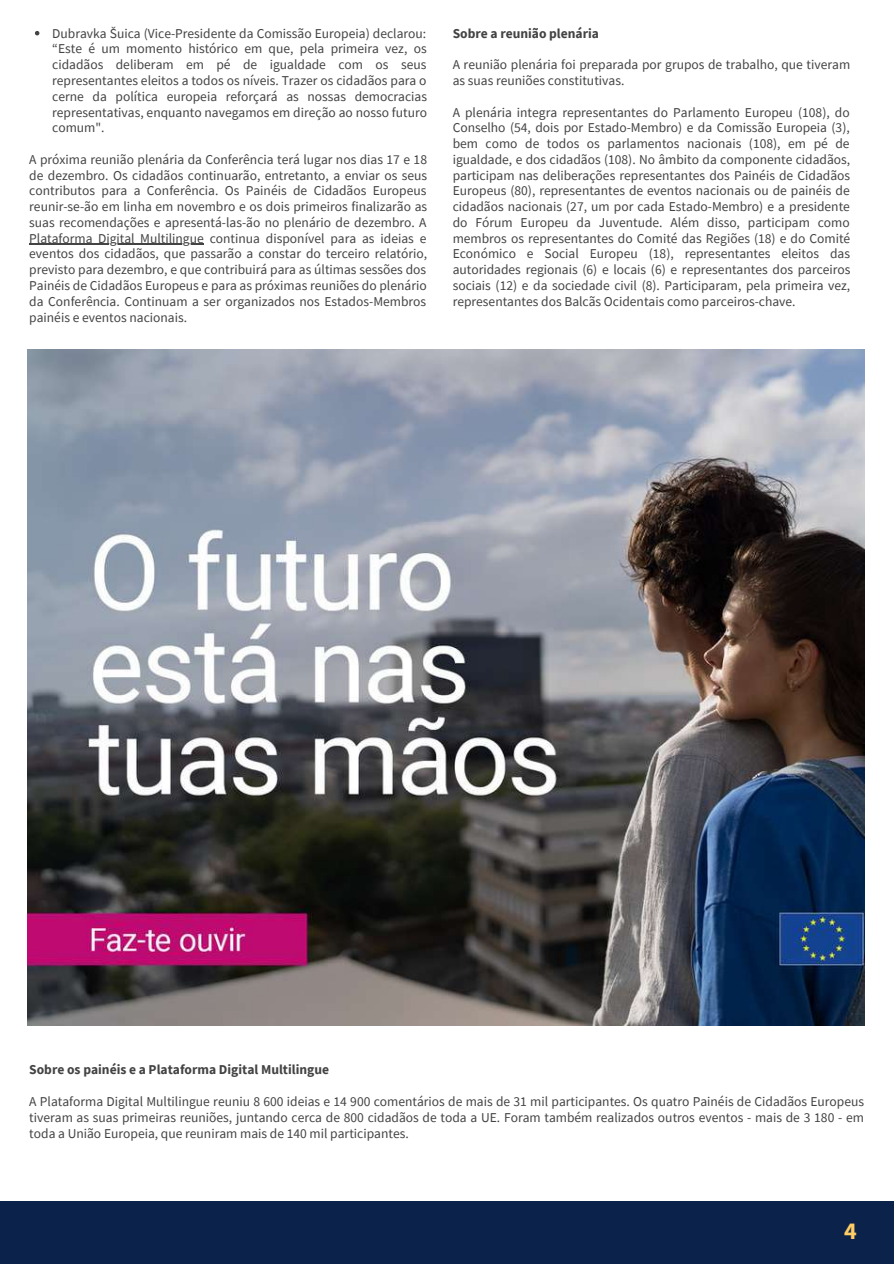
<style>
.page{position:relative;width:894px;height:1264px;background:#fff}
.page>*{position:absolute;margin:0;border:0;box-sizing:border-box;transform-origin:0 0}
.t1{font:700 24px "Source Sans Pro";color:#fecd65}
.t2{font:13.5px/15.8px "Source Sans Pro";color:#434343;text-align:justify}
.t3{font:700 13.5px "Source Sans Pro";color:#434343}
</style>
<div class="page">
<div style="left:0;top:1201px;width:893px;height:62px;background:#0b224b"></div>
<img style="left:28px;top:349px;width:835px;height:676px">
<svg style="left:35px;top:31px;width:4px;height:4px"></svg>
<hr style="left:29px;top:244px;width:175px;height:1px;background:#434343">
<p class="t2" style="left:52px;top:25px;width:376px">Dubravka Šuica (Vice-Presidente da Comissão Europeia) declarou: “Este é um momento histórico em que, pela primeira vez, os cidadãos deliberam em pé de igualdade com os seus representantes eleitos a todos os níveis. Trazer os cidadãos para o cerne da política europeia reforçará as nossas democracias representativas, enquanto navegamos em direção ao nosso futuro comum".</p>
<p class="t2" style="left:29px;top:151px;width:399px">A próxima reunião plenária da Conferência terá lugar nos dias 17 e 18 de dezembro. Os cidadãos continuarão, entretanto, a enviar os seus contributos para a Conferência. Os Painéis de Cidadãos Europeus reunir-se-ão em linha em novembro e os dois primeiros finalizarão as suas recomendações e apresentá-las-ão no plenário de dezembro. A Plataforma Digital Multilingue continua disponível para as ideias e eventos dos cidadãos, que passarão a constar do terceiro relatório, previsto para dezembro, e que contribuirá para as últimas sessões dos Painéis de Cidadãos Europeus e para as próximas reuniões do plenário da Conferência. Continuam a ser organizados nos Estados-Membros painéis e eventos nacionais.</p>
<p class="t3" style="left:452px;top:24px;width:148px">Sobre a reunião plenária</p>
<p class="t2" style="left:452px;top:57px;width:399px">A reunião plenária foi preparada por grupos de trabalho, que tiveram as suas reuniões constitutivas.</p>
<p class="t2" style="left:452px;top:104px;width:399px">A plenária integra representantes do Parlamento Europeu (108), do Conselho (54, dois por Estado-Membro) e da Comissão Europeia (3), bem como de todos os parlamentos nacionais (108), em pé de igualdade, e dos cidadãos (108). No âmbito da componente cidadãos, participam nas deliberações representantes dos Painéis de Cidadãos Europeus (80), representantes de eventos nacionais ou de painéis de cidadãos nacionais (27, um por cada Estado-Membro) e a presidente do Fórum Europeu da Juventude. Além disso, participam como membros os representantes do Comité das Regiões (18) e do Comité Económico e Social Europeu (18), representantes eleitos das autoridades regionais (6) e locais (6) e representantes dos parceiros sociais (12) e da sociedade civil (8). Participaram, pela primeira vez, representantes dos Balcãs Ocidentais como parceiros-chave.</p>
<p class="t3" style="left:29px;top:1061px;width:301px">Sobre os painéis e a Plataforma Digital Multilingue</p>
<p class="t2" style="left:29px;top:1093px;width:836px">A Plataforma Digital Multilingue reuniu 8 600 ideias e 14 900 comentários de mais de 31 mil participantes. Os quatro Painéis de Cidadãos Europeus tiveram as suas primeiras reuniões, juntando cerca de 800 cidadãos de toda a UE. Foram também realizados outros eventos - mais de 3 180 - em toda a União Europeia, que reuniram mais de 140 mil participantes.</p>
<h1 class="t1" style="left:844px;top:1215px;width:14px">4</h1>
</div>
